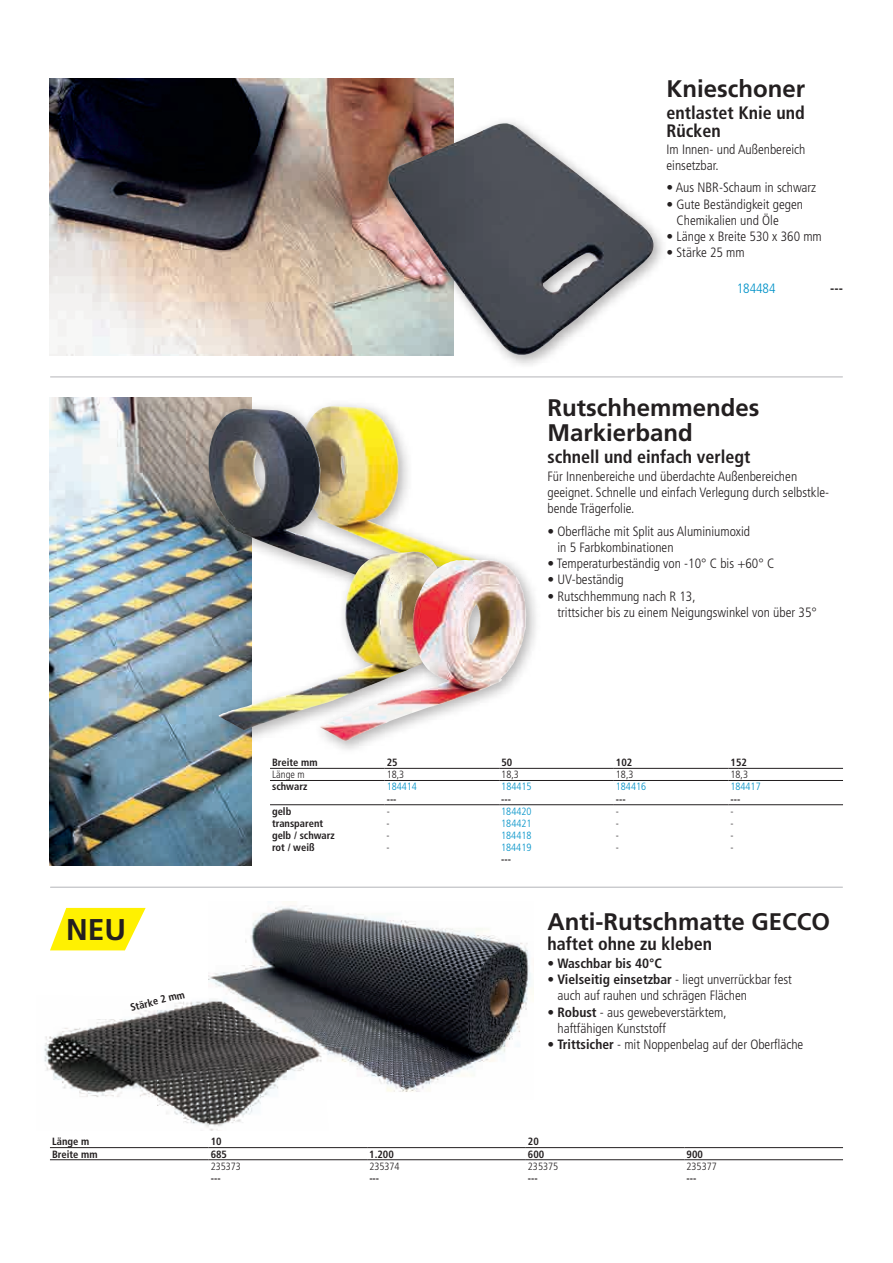
<style>
.page{position:relative;width:893px;height:1263px;background:#fff}
.page>*{position:absolute;margin:0;border:0;box-sizing:border-box;transform-origin:0 0}
.t1{font:700 30px "Frutiger LT";color:#231f20}
.t2{font:700 24px/25.5px "Frutiger LT";color:#231f20}
.t3{font:700 condensed 18px/18px "Frutiger LT";color:#231f20}
.t4{font:300 condensed 13.5px/16.2px "Frutiger LT";color:#231f20}
.t5{font:700 condensed 13.5px "Frutiger LT";color:#231f20}
.t6{font:300 condensed 13.5px "Frutiger LT";color:#0092c8}
.t7{font:700 condensed 10.5px "Frutiger LT";color:#231f20}
.t8{font:300 condensed 10.5px "Frutiger LT";color:#231f20}
.t9{font:300 condensed 10.5px "Frutiger LT";color:#0092c8}
.s1{font-weight:300}
.s2{font-weight:700}
</style>
<div class="page">
<img style="left:209px;top:905px;width:325px;height:187px">
<img style="left:50px;top:398px;width:202px;height:467px">
<img style="left:50px;top:79px;width:404px;height:276px">
<div style="left:381px;top:116px;width:287px;height:253px;background:#231f20;opacity:.35"></div>
<img style="left:388px;top:123px;width:267px;height:234px">
<svg style="left:50px;top:908px;width:96px;height:42px"></svg>
<div style="left:201px;top:400px;width:245px;height:210px;background:#231f20;opacity:.35"></div>
<img style="left:207px;top:408px;width:225px;height:187px">
<div style="left:212px;top:543px;width:249px;height:202px;background:#231f20;opacity:.35"></div>
<img style="left:219px;top:551px;width:227px;height:179px">
<div style="left:313px;top:552px;width:229px;height:204px;background:#231f20;opacity:.35"></div>
<img style="left:413px;top:560px;width:63px;height:130px">
<hr style="left:51px;top:376px;width:791px;height:1px;background:#bcbdc0">
<hr style="left:51px;top:887px;width:791px;height:1px;background:#bcbdc0">
<img style="left:44px;top:995px;width:285px;height:136px">
<hr style="left:270px;top:768px;width:115px;height:1px;background:#231f20">
<hr style="left:385px;top:768px;width:114px;height:1px;background:#231f20">
<hr style="left:499px;top:768px;width:115px;height:1px;background:#231f20">
<hr style="left:614px;top:768px;width:114px;height:1px;background:#231f20">
<hr style="left:728px;top:768px;width:115px;height:1px;background:#231f20">
<hr style="left:270px;top:780px;width:115px;height:1px;background:#231f20">
<hr style="left:385px;top:780px;width:114px;height:1px;background:#231f20">
<hr style="left:499px;top:780px;width:115px;height:1px;background:#231f20">
<hr style="left:614px;top:780px;width:114px;height:1px;background:#231f20">
<hr style="left:728px;top:780px;width:115px;height:1px;background:#231f20">
<hr style="left:270px;top:804px;width:115px;height:1px;background:#231f20">
<hr style="left:385px;top:804px;width:114px;height:1px;background:#231f20">
<hr style="left:499px;top:804px;width:115px;height:1px;background:#231f20">
<hr style="left:614px;top:804px;width:114px;height:1px;background:#231f20">
<hr style="left:728px;top:804px;width:115px;height:1px;background:#231f20">
<hr style="left:50px;top:1147px;width:159px;height:1px;background:#231f20">
<hr style="left:209px;top:1147px;width:158px;height:1px;background:#231f20">
<hr style="left:367px;top:1147px;width:159px;height:1px;background:#231f20">
<hr style="left:526px;top:1147px;width:158px;height:1px;background:#231f20">
<hr style="left:684px;top:1147px;width:159px;height:1px;background:#231f20">
<hr style="left:50px;top:1159px;width:159px;height:1px;background:#231f20">
<hr style="left:209px;top:1159px;width:158px;height:1px;background:#231f20">
<hr style="left:367px;top:1159px;width:159px;height:1px;background:#231f20">
<hr style="left:526px;top:1159px;width:158px;height:1px;background:#231f20">
<hr style="left:684px;top:1159px;width:159px;height:1px;background:#231f20">
<h2 class="t2" style="left:666px;top:76px;width:140px">Knieschoner</h2>
<h3 class="t3" style="left:666px;top:104px;width:140px">entlastet Knie und<br>Rücken</h3>
<p class="t4" style="left:666px;top:141px;width:140px">Im Innen- und Außenbereich einsetzbar.</p>
<p class="t4" style="left:666px;top:180px;width:151px">• Aus NBR-Schaum in schwarz</p>
<p class="t4" style="left:676px;top:196px;width:128px;text-indent:-10px">• Gute Beständigkeit gegen<br>Chemikalien und Öle</p>
<p class="t4" style="left:666px;top:228px;width:157px">• Länge x Breite 530 x 360 mm</p>
<p class="t4" style="left:666px;top:245px;width:80px">• Stärke 25 mm</p>
<p class="t6" style="left:737px;top:281px;width:40px">184484</p>
<p class="t5" style="left:830px;top:280px;width:14px">---</p>
<h2 class="t2" style="left:547px;top:395px;width:213px">Rutschhemmendes<br>Markierband</h2>
<h3 class="t3" style="left:547px;top:448px;width:205px">schnell und einfach verlegt</h3>
<p class="t4" style="left:547px;top:468px;width:283px">Für Innenbereiche und überdachte Außenbereichen geeignet. Schnelle und einfach Verlegung durch selbstkle&shy;bende Trägerfolie.</p>
<p class="t4" style="left:557px;top:523px;width:194px;text-indent:-10px">• Oberfläche mit Split aus Aluminiumoxid in 5 Farbkombinationen</p>
<p class="t4" style="left:547px;top:555px;width:228px">• Temperaturbeständig von -10° C bis +60° C</p>
<p class="t4" style="left:547px;top:572px;width:78px">• UV-beständig</p>
<p class="t4" style="left:557px;top:588px;width:261px;text-indent:-10px">• Rutschhemmung nach R 13,<br>trittsicher bis zu einem Neigungswinkel von über 35°</p>
<h1 class="t1" style="left:66px;top:912px;width:61px">NEU</h1>
<p class="t7" style="left:129px;top:1001px;width:57px;rotate:-14deg">Stärke 2 mm</p>
<p class="t7" style="left:272px;top:756px;width:47px">Breite mm</p>
<p class="t7" style="left:387px;top:756px;width:12px">25</p>
<p class="t7" style="left:501px;top:756px;width:12px">50</p>
<p class="t7" style="left:616px;top:756px;width:18px">102</p>
<p class="t7" style="left:730px;top:756px;width:18px">152</p>
<p class="t8" style="left:272px;top:769px;width:34px">Länge m</p>
<p class="t8" style="left:387px;top:769px;width:19px">18,3</p>
<p class="t8" style="left:501px;top:769px;width:19px">18,3</p>
<p class="t8" style="left:616px;top:769px;width:19px">18,3</p>
<p class="t8" style="left:730px;top:769px;width:19px">18,3</p>
<p class="t7" style="left:272px;top:781px;width:37px">schwarz</p>
<p class="t9" style="left:387px;top:781px;width:32px">184414</p>
<p class="t9" style="left:501px;top:781px;width:32px">184415</p>
<p class="t9" style="left:616px;top:781px;width:32px">184416</p>
<p class="t9" style="left:730px;top:781px;width:32px">184417</p>
<p class="t7" style="left:387px;top:793px;width:11px">---</p>
<p class="t7" style="left:501px;top:793px;width:11px">---</p>
<p class="t7" style="left:616px;top:793px;width:11px">---</p>
<p class="t7" style="left:730px;top:793px;width:11px">---</p>
<p class="t7" style="left:272px;top:805px;width:21px">gelb</p>
<p class="t8" style="left:387px;top:805px;width:5px">-</p>
<p class="t9" style="left:501px;top:805px;width:32px">184420</p>
<p class="t8" style="left:616px;top:805px;width:5px">-</p>
<p class="t8" style="left:730px;top:805px;width:5px">-</p>
<p class="t7" style="left:272px;top:817px;width:53px">transparent</p>
<p class="t8" style="left:387px;top:817px;width:5px">-</p>
<p class="t9" style="left:501px;top:817px;width:32px">184421</p>
<p class="t8" style="left:616px;top:817px;width:5px">-</p>
<p class="t8" style="left:730px;top:817px;width:5px">-</p>
<p class="t7" style="left:272px;top:829px;width:64px">gelb / schwarz</p>
<p class="t8" style="left:387px;top:829px;width:5px">-</p>
<p class="t9" style="left:501px;top:829px;width:32px">184418</p>
<p class="t8" style="left:616px;top:829px;width:5px">-</p>
<p class="t8" style="left:730px;top:829px;width:5px">-</p>
<p class="t7" style="left:272px;top:841px;width:44px">rot / weiß</p>
<p class="t8" style="left:387px;top:841px;width:5px">-</p>
<p class="t9" style="left:501px;top:841px;width:32px">184419</p>
<p class="t8" style="left:616px;top:841px;width:5px">-</p>
<p class="t8" style="left:730px;top:841px;width:5px">-</p>
<p class="t7" style="left:501px;top:853px;width:11px">---</p>
<h2 class="t2" style="left:547px;top:909px;width:284px">Anti-Rutschmatte GECCO</h2>
<h3 class="t3" style="left:547px;top:935px;width:166px">haftet ohne zu kleben</h3>
<p class="t5" style="left:547px;top:955px;width:116px"><span class="s1">•</span> Waschbar bis 40°C</p>
<p class="t4" style="left:557px;top:972px;width:236px;text-indent:-10px">• <span class="s2">Vielseitig einsetzbar</span> - liegt unverrückbar fest auch auf rauhen und schrägen Flächen</p>
<p class="t4" style="left:557px;top:1004px;width:171px;text-indent:-10px">• <span class="s2">Robust</span> - aus gewebeverstärktem, haftfähigen Kunststoff</p>
<p class="t4" style="left:547px;top:1036px;width:257px">• <span class="s2">Trittsicher</span> - mit Noppenbelag auf der Oberfläche</p>
<p class="t7" style="left:52px;top:1135px;width:39px">Länge m</p>
<p class="t7" style="left:211px;top:1135px;width:12px">10</p>
<p class="t7" style="left:528px;top:1135px;width:12px">20</p>
<p class="t7" style="left:52px;top:1148px;width:47px">Breite mm</p>
<p class="t7" style="left:211px;top:1148px;width:18px">685</p>
<p class="t7" style="left:369px;top:1148px;width:26px">1.200</p>
<p class="t7" style="left:528px;top:1148px;width:18px">600</p>
<p class="t7" style="left:686px;top:1148px;width:18px">900</p>
<p class="t8" style="left:211px;top:1160px;width:32px">235373</p>
<p class="t8" style="left:369px;top:1160px;width:32px">235374</p>
<p class="t8" style="left:528px;top:1160px;width:32px">235375</p>
<p class="t8" style="left:687px;top:1160px;width:32px">235377</p>
<p class="t7" style="left:211px;top:1172px;width:11px">---</p>
<p class="t7" style="left:369px;top:1172px;width:11px">---</p>
<p class="t7" style="left:528px;top:1172px;width:11px">---</p>
<p class="t7" style="left:687px;top:1172px;width:11px">---</p>
</div>
